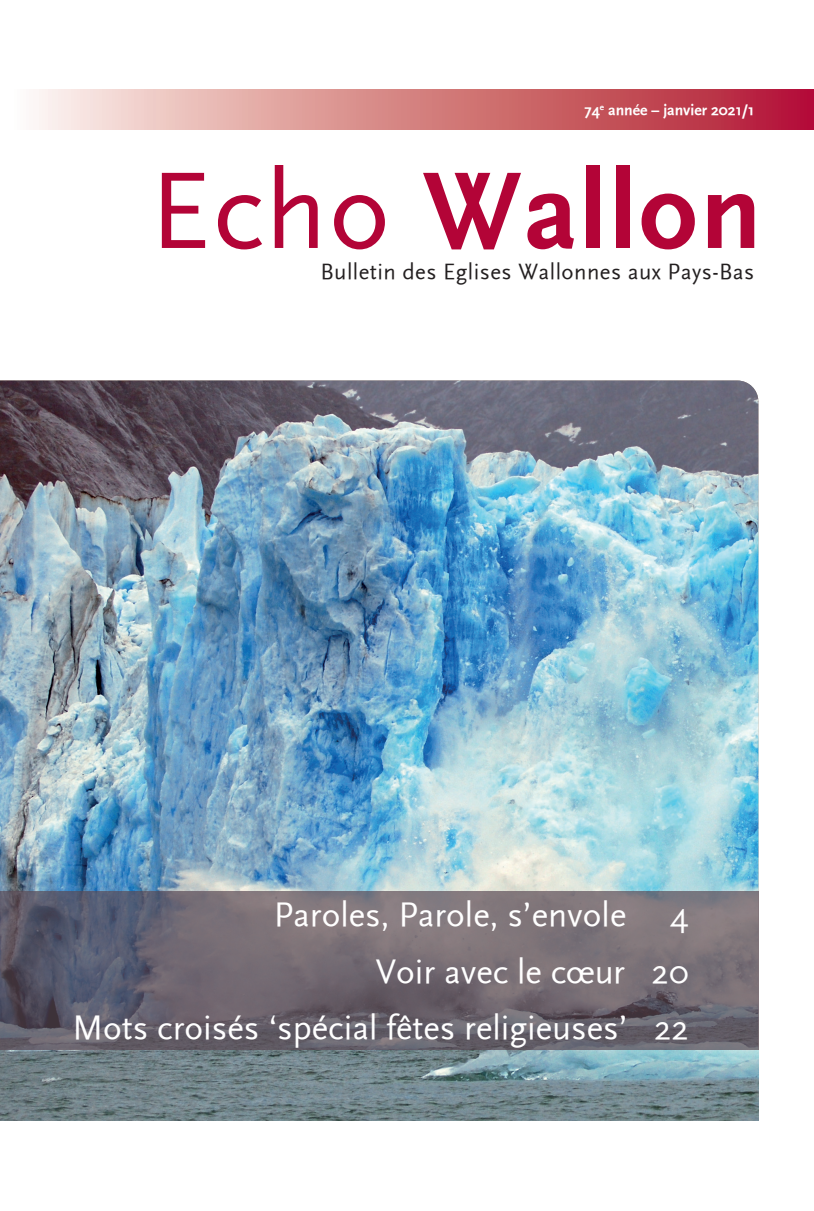
<style>
.page{position:relative;width:814px;height:1211px;background:#fff}
.page>*{position:absolute;margin:0;border:0;box-sizing:border-box;transform-origin:0 0}
._1_Echo_Wallon{font:700 113.75px "Scala Sans";letter-spacing:.02em;color:#b30437}
._1_Au_sommaire{font:35px "Scala Sans";color:#fff}
._1_Bulletin_des_EW{font:22.75px "Scala Sans";letter-spacing:.02em;color:#231f20}
._1_Date_de_publicati{font:700 15.75px "Scala Sans";color:#fff}
.s1{font-weight:400}
</style>
<div class="page">
<img style="left:0;top:380px;width:758px;height:511px">
<svg style="left:0;top:891px;width:758px;height:159px;background:#6e6771"></svg>
<svg style="left:39px;top:89px;width:775px;height:40px;background:#d48084"></svg>
<img style="left:0;top:1050px;width:758px;height:8px">
<img style="left:0;top:1058px;width:758px;height:61px">
<p class="_1_Date_de_publicati" style="left:584px;top:101px;width:171px">74<sup>e</sup> année – janvier 2021/1</p>
<p class="_1_Echo_Wallon" style="left:149px;top:150px;width:614px"><span class="s1">Echo</span> Wallon</p>
<p class="_1_Bulletin_des_EW" style="left:320px;top:260px;width:435px">Bulletin des Eglises Wallonnes aux Pays-Bas</p>
<p class="_1_Au_sommaire" style="left:274px;top:896px;width:354px">Paroles, Parole, s’envole</p>
<p class="_1_Au_sommaire" style="left:670px;top:896px;width:20px">4</p>
<p class="_1_Au_sommaire" style="left:376px;top:952px;width:314px">Voir avec le cœur 20</p>
<p class="_1_Au_sommaire" style="left:73px;top:1008px;width:617px">Mots croisés ‘spécial fêtes religieuses’ 22</p>
</div>
